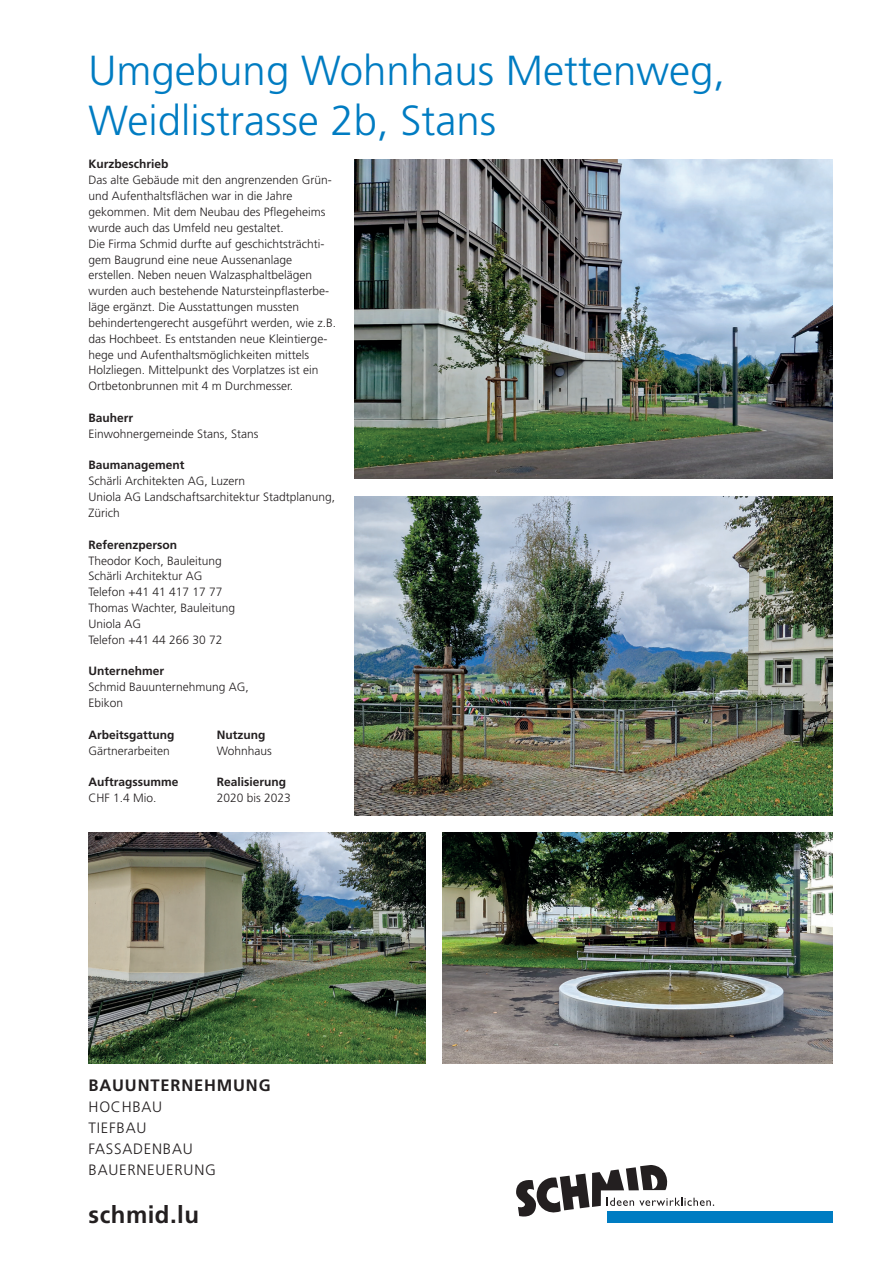
<style>
.page{position:relative;width:893px;height:1263px;background:#fff}
.page>*{position:absolute;margin:0;border:0;box-sizing:border-box;transform-origin:0 0}
.t1{font:300 42px/50.4px "Frutiger LT Std";color:#007cc2}
.t2{font:700 24px "Frutiger LT Std";letter-spacing:.02em;color:#231f20}
.t3{font:700 16.5px "Frutiger LT Std";letter-spacing:.05em;color:#231f20}
.t4{font:300 15px/21px "Frutiger LT Std";letter-spacing:.05em;color:#231f20}
.t5{font:300 12px/15.9px "Frutiger LT Std";color:#231f20}
.t6{font:700 12px "Frutiger LT Std";color:#231f20}
</style>
<div class="page">
<div style="left:607px;top:1211px;width:226px;height:11px;background:#007cc2"></div>
<svg style="left:516px;top:1165px;width:198px;height:52px"></svg>
<img style="left:354px;top:496px;width:479px;height:319px">
<img style="left:89px;top:833px;width:336px;height:230px">
<img style="left:354px;top:159px;width:479px;height:319px">
<img style="left:443px;top:833px;width:390px;height:230px">
<h1 class="t1" style="left:89px;top:46px;width:638px">Umgebung Wohnhaus Mettenweg,<br>Weidlistrasse 2b, Stans</h1>
<p class="t6" style="left:89px;top:157px;width:82px">Kurzbeschrieb</p>
<p class="t5" style="left:89px;top:172px;width:249px">Das alte Gebäude mit den angrenzenden Grün&shy;und Aufenthaltsflächen war in die Jahre gekommen. Mit dem Neubau des Pflegeheims wurde auch das Umfeld neu gestaltet.<br>Die Firma Schmid durfte auf geschichtsträchti&shy;gem Baugrund eine neue Aussenanlage erstellen. Neben neuen Walzasphaltbelägen wurden auch bestehende Natursteinpflasterbe&shy;läge ergänzt. Die Ausstattungen mussten behindertengerecht ausgeführt werden, wie z.B. das Hochbeet. Es entstanden neue Kleintierge&shy;hege und Aufenthaltsmöglichkeiten mittels Holzliegen. Mittelpunkt des Vorplatzes ist ein Ortbetonbrunnen mit 4 m Durchmesser.</p>
<p class="t6" style="left:89px;top:411px;width:46px">Bauherr</p>
<p class="t5" style="left:89px;top:426px;width:172px">Einwohnergemeinde Stans, Stans</p>
<p class="t6" style="left:89px;top:458px;width:98px">Baumanagement</p>
<p class="t5" style="left:89px;top:473px;width:248px">Schärli Architekten AG, Luzern<br>Uniola AG Landschaftsarchitektur Stadtplanung,<br>Zürich</p>
<p class="t6" style="left:89px;top:537px;width:90px">Referenzperson</p>
<p class="t5" style="left:89px;top:553px;width:148px">Theodor Koch, Bauleitung<br>Schärli Architektur AG<br>Telefon +41 41 417 17 77<br>Thomas Wachter, Bauleitung<br>Uniola AG<br>Telefon +41 44 266 30 72</p>
<p class="t6" style="left:89px;top:664px;width:77px">Unternehmer</p>
<p class="t5" style="left:89px;top:679px;width:162px">Schmid Bauunternehmung AG,<br>Ebikon</p>
<p class="t6" style="left:89px;top:727px;width:88px">Arbeitsgattung</p>
<p class="t6" style="left:217px;top:727px;width:50px">Nutzung</p>
<p class="t5" style="left:89px;top:743px;width:83px">Gärtnerarbeiten</p>
<p class="t5" style="left:217px;top:743px;width:57px">Wohnhaus</p>
<p class="t6" style="left:89px;top:775px;width:92px">Auftragssumme</p>
<p class="t6" style="left:217px;top:775px;width:71px">Realisierung</p>
<p class="t5" style="left:89px;top:790px;width:70px">CHF 1.4 Mio.</p>
<p class="t5" style="left:217px;top:790px;width:76px">2020 bis 2023</p>
<h3 class="t3" style="left:89px;top:1075px;width:184px">BAUUNTERNEHMUNG</h3>
<p class="t4" style="left:89px;top:1096px;width:129px">HOCHBAU<br>TIEFBAU<br>FASSADENBAU<br>BAUERNEUERUNG</p>
<h2 class="t2" style="left:89px;top:1200px;width:112px">schmid.lu</h2>
</div>
